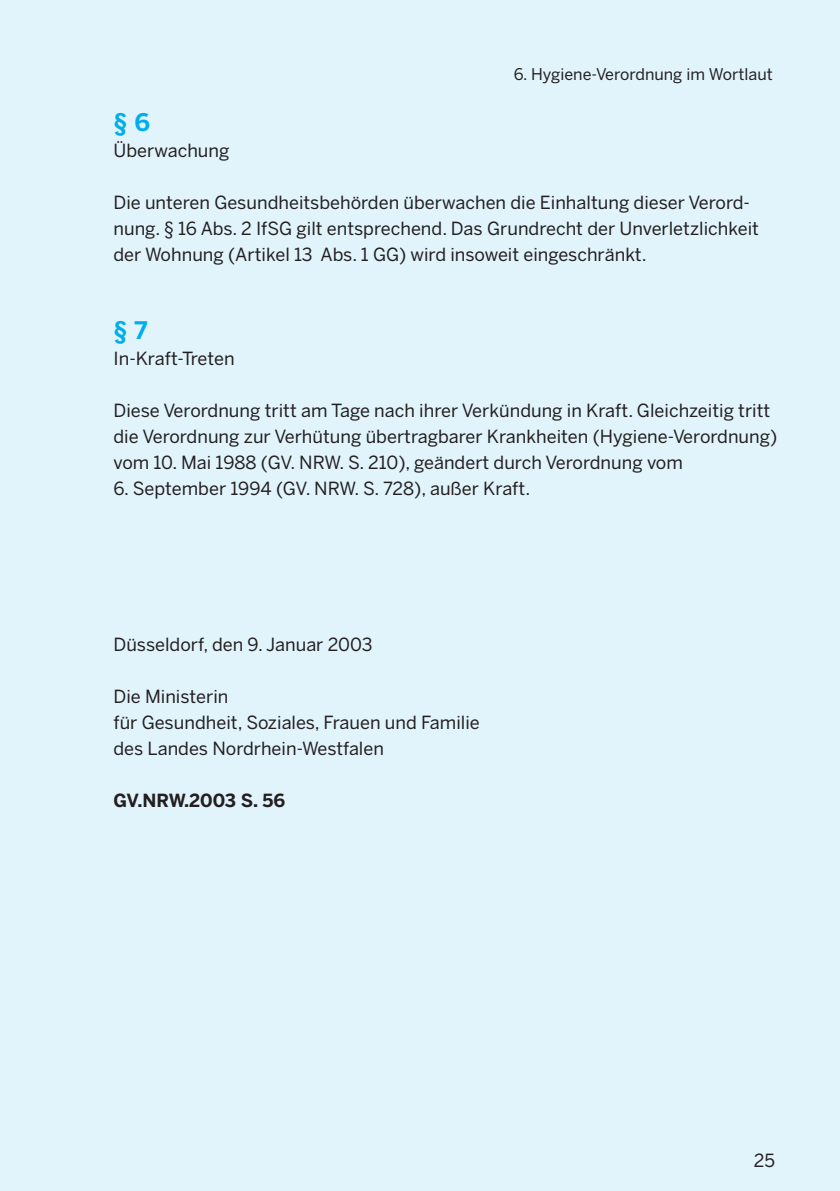
<style>
.page{position:relative;width:840px;height:1191px;background:#fff}
.page>*{position:absolute;margin:0;border:0;box-sizing:border-box;transform-origin:0 0}
.t1{font:700 24px "Benton Sans";color:#00aeef}
.t2{font:18px/26px "Benton Sans";color:#231f20}
.t3{font:700 18px "Benton Sans";letter-spacing:-.01em;color:#231f20}
.t4{font:16px "Benton Sans";color:#231f20}
</style>
<div class="page">
<div style="left:0;top:0;width:839px;height:1191px;background:#e1f4fc"></div>
<p class="t4" style="left:513px;top:64px;width:260px">6. Hygiene-Verordnung im Wortlaut</p>
<h2 class="t1" style="left:113px;top:108px;width:38px">§ 6</h2>
<p class="t2" style="left:113px;top:137px;width:117px">Überwachung</p>
<p class="t2" style="left:113px;top:189px;width:646px">Die unteren Gesundheitsbehörden überwachen die Einhaltung dieser Verord&shy;nung. § 16 Abs. 2 IfSG gilt entsprechend. Das Grundrecht der Unverletzlichkeit der Wohnung (Artikel 13 Abs. 1 GG) wird insoweit eingeschränkt.</p>
<h2 class="t1" style="left:113px;top:316px;width:36px">§ 7</h2>
<p class="t2" style="left:113px;top:345px;width:123px">In-Kraft-Treten</p>
<p class="t2" style="left:113px;top:397px;width:665px">Diese Verordnung tritt am Tage nach ihrer Verkündung in Kraft. Gleichzeitig tritt die Verordnung zur Verhütung übertragbarer Krankheiten (Hygiene-Verordnung) vom 10. Mai 1988 (GV. NRW. S. 210), geändert durch Verordnung vom</p>
<p class="t2" style="left:113px;top:475px;width:418px">6. September 1994 (GV. NRW. S. 728), außer Kraft.</p>
<p class="t2" style="left:113px;top:631px;width:260px">Düsseldorf, den 9. Januar 2003</p>
<p class="t2" style="left:113px;top:683px;width:367px">Die Ministerin<br>für Gesundheit, Soziales, Frauen und Familie des Landes Nordrhein-Westfalen</p>
<p class="t3" style="left:113px;top:790px;width:173px">GV.NRW.2003 S. 56</p>
<p class="t2" style="left:753px;top:1147px;width:23px">25</p>
<p class="t2" style="left:751px;top:1149px;width:23px">25</p>
</div>
